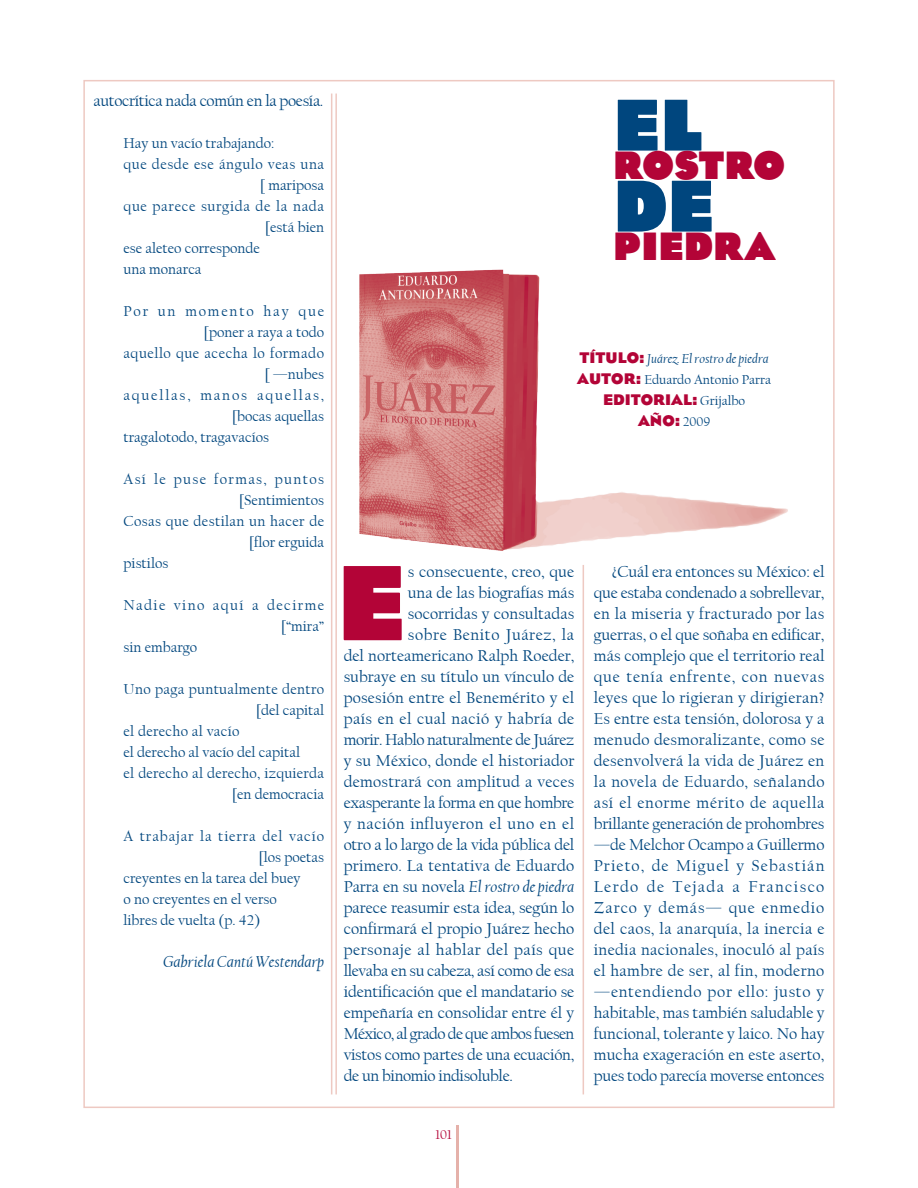
<style>
.page{position:relative;width:918px;height:1188px;background:#fff}
.page>*{position:absolute;margin:0;border:0;box-sizing:border-box;transform-origin:0 0}
.CABALLERIA_CAP{font:900 109.35px "Eagle";color:#b30437}
.t1{font:900 75px "Eagle";color:#00467e}
.t2{font:900 40.5px "Eagle";color:#b30437}
.CABALLERIA_CAP-2{font:16.5px/21px "Californian FB";color:#00467e;text-align:justify}
.CABALLERIA_CAP-3{font:16.5px "Californian FB";letter-spacing:-.02em;color:#00467e}
.CABALLERIA_CAP-4{font:16.5px "Californian FB";letter-spacing:.03em;color:#00467e}
.CABALLERIA_CAP-5{font:16.5px "Californian FB";letter-spacing:-.025em;color:#00467e}
.CABALLERIA_CAP-6{font:italic 16.5px "Californian FB";letter-spacing:-.005em;color:#00467e}
.CABALLERIA_CAP-7{font:16.5px "Californian FB";letter-spacing:-.035em;color:#00467e}
.CABALLERIA_CAP-8{font:16.5px "Californian FB";letter-spacing:.025em;color:#00467e}
.AUT_CAB{font:italic 16.5px "Californian FB";color:#00467e}
.CABALLERIA_CAP-9{font:16.5px "Californian FB";letter-spacing:.035em;color:#00467e}
.t3{font:700 15.75px "Eagle";color:#b30437}
.CABALLERIA_CITAS{font:15px "Californian FB";color:#00467e}
.CABALLERIA_CITAS-2{font:15px "Californian FB";letter-spacing:.035em;color:#00467e}
.CABALLERIA_CITAS-3{font:15px "Californian FB";letter-spacing:.12em;color:#00467e}
.CABALLERIA_CITAS-4{font:15px "Californian FB";letter-spacing:.02em;color:#00467e}
.CABALLERIA_CITAS-5{font:15px "Californian FB";letter-spacing:.025em;color:#00467e}
.CABALLERIA_CITAS-6{font:15px "Californian FB";letter-spacing:.06em;color:#00467e}
.CABALLERIA_CITAS-7{font:15px "Californian FB";letter-spacing:.045em;color:#00467e}
.CABALLERIA_CITAS-8{font:15px "Californian FB";letter-spacing:.09em;color:#00467e}
.CABALLERIA_CITAS-9{font:15px "Californian FB";letter-spacing:.095em;color:#00467e}
.t4{font:italic 13.5px "Californian FB";color:#00467e}
.t5{font:13.5px "Californian FB";color:#00467e}
.t6{font:13.5px "Californian FB";color:#b30437}
.s1{font-family:"Eagle";font-weight:700;font-style:normal;font-size:15.75px;color:#b30437}
.s2{font-family:"Eagle";font-weight:700;font-size:15.75px;color:#b30437}
.s3{font-family:"Californian FB";font-weight:400;font-size:13.5px;color:#00467e}
.s4{font-style:normal}
</style>
<div class="page">
<hr style="left:456px;top:1125px;width:3px;height:63px;background:#e5b1aa">
<hr style="left:335px;top:94px;width:2px;height:1000px;background:#eec9c2">
<hr style="left:331px;top:94px;width:1px;height:1000px;background:#eec9c2">
<hr style="left:583px;top:565px;width:1px;height:529px;background:#eec9c2">
<img style="left:359px;top:269px;width:429px;height:282px">
<p class="CABALLERIA_CAP-3" style="left:94px;top:91px;width:231px">autocrítica nada común en la poesía.</p>
<p class="CABALLERIA_CITAS" style="left:124px;top:135px;width:152px">Hay un vacío trabajando:</p>
<p class="CABALLERIA_CITAS-2" style="left:124px;top:156px;width:202px">que desde ese ángulo veas una</p>
<p class="CABALLERIA_CITAS" style="left:260px;top:177px;width:66px">[ mariposa</p>
<p class="CABALLERIA_CITAS-7" style="left:124px;top:198px;width:202px">que parece surgida de la nada</p>
<p class="CABALLERIA_CITAS" style="left:265px;top:219px;width:61px">[está bien</p>
<p class="CABALLERIA_CITAS" style="left:124px;top:240px;width:138px">ese aleteo corresponde</p>
<p class="CABALLERIA_CITAS" style="left:124px;top:261px;width:80px">una monarca</p>
<p class="CABALLERIA_CITAS-3" style="left:124px;top:303px;width:202px">Por un momento hay que</p>
<p class="CABALLERIA_CITAS" style="left:204px;top:324px;width:122px">[poner a raya a todo</p>
<p class="CABALLERIA_CITAS-2" style="left:124px;top:345px;width:202px">aquello que acecha lo formado</p>
<p class="CABALLERIA_CITAS" style="left:264px;top:366px;width:61px">[ —nubes</p>
<p class="CABALLERIA_CITAS-3" style="left:124px;top:387px;width:202px">aquellas, manos aquellas,</p>
<p class="CABALLERIA_CITAS" style="left:232px;top:408px;width:94px">[bocas aquellas</p>
<p class="CABALLERIA_CITAS" style="left:124px;top:429px;width:147px">tragalotodo, tragavacíos</p>
<p class="CABALLERIA_CITAS-8" style="left:124px;top:471px;width:202px">Así le puse formas, puntos</p>
<p class="CABALLERIA_CITAS" style="left:239px;top:492px;width:87px">[Sentimientos</p>
<p class="CABALLERIA_CITAS-5" style="left:124px;top:513px;width:202px">Cosas que destilan un hacer de</p>
<p class="CABALLERIA_CITAS" style="left:249px;top:534px;width:77px">[flor erguida</p>
<p class="CABALLERIA_CITAS" style="left:124px;top:555px;width:46px">pistilos</p>
<p class="CABALLERIA_CITAS-9" style="left:124px;top:597px;width:202px">Nadie vino aquí a decirme</p>
<p class="CABALLERIA_CITAS" style="left:281px;top:618px;width:45px">[“mira”</p>
<p class="CABALLERIA_CITAS" style="left:124px;top:639px;width:75px">sin embargo</p>
<p class="CABALLERIA_CITAS-4" style="left:124px;top:681px;width:202px">Uno paga puntualmente dentro</p>
<p class="CABALLERIA_CITAS" style="left:256px;top:702px;width:70px">[del capital</p>
<p class="CABALLERIA_CITAS-4" style="left:124px;top:723px;width:117px">el derecho al vacío</p>
<p class="CABALLERIA_CITAS" style="left:124px;top:744px;width:178px">el derecho al vacío del capital</p>
<p class="CABALLERIA_CITAS" style="left:124px;top:765px;width:202px">el derecho al derecho, izquierda</p>
<p class="CABALLERIA_CITAS" style="left:232px;top:786px;width:94px">[en democracia</p>
<p class="CABALLERIA_CITAS-6" style="left:124px;top:828px;width:202px">A trabajar la tierra del vacío</p>
<p class="CABALLERIA_CITAS" style="left:258px;top:849px;width:67px">[los poetas</p>
<p class="CABALLERIA_CITAS" style="left:124px;top:870px;width:178px">creyentes en la tarea del buey</p>
<p class="CABALLERIA_CITAS" style="left:124px;top:891px;width:155px">o no creyentes en el verso</p>
<p class="CABALLERIA_CITAS" style="left:124px;top:912px;width:138px">libres de vuelta (p. 42)</p>
<p class="AUT_CAB" style="left:163px;top:952px;width:163px">Gabriela Cantú Westendarp</p>
<p class="t1" style="left:613px;top:81px;width:90px">EL</p>
<p class="t2" style="left:613px;top:142px;width:174px">ROSTRO</p>
<p class="t1" style="left:613px;top:162px;width:103px">DE</p>
<p class="t2" style="left:613px;top:223px;width:163px">PIEDRA</p>
<p class="t4" style="left:580px;top:351px;width:191px"><span class="s1">TÍTULO:</span> Juárez. El rostro de piedra</p>
<p class="t5" style="left:577px;top:372px;width:195px"><span class="s2">AUTOR:</span> Eduardo Antonio Parra</p>
<p class="t3" style="left:603px;top:391px;width:144px">EDITORIAL: <span class="s3">Grijalbo</span></p>
<p class="t3" style="left:638px;top:412px;width:73px">AÑO: <span class="s3">2009</span></p>
<p class="CABALLERIA_CAP" style="left:337px;top:539px;width:70px">E</p>
<p class="CABALLERIA_CAP-2" style="left:408px;top:562px;width:168px">s consecuente, creo, que</p>
<p class="CABALLERIA_CAP-2" style="left:408px;top:583px;width:168px">una de las biografías más</p>
<p class="CABALLERIA_CAP-2" style="left:408px;top:604px;width:168px">socorridas y consultadas</p>
<p class="CABALLERIA_CAP-9" style="left:408px;top:626px;width:168px">sobre Benito Juárez, la</p>
<p class="CABALLERIA_CAP-2" style="left:344px;top:646px;width:232px">del norteamericano Ralph Roeder,</p>
<p class="CABALLERIA_CAP-2" style="left:344px;top:667px;width:232px">subraye en su título un vínculo de</p>
<p class="CABALLERIA_CAP-2" style="left:344px;top:688px;width:232px">posesión entre el Benemérito y el</p>
<p class="CABALLERIA_CAP-8" style="left:344px;top:710px;width:232px">país en el cual nació y habría de</p>
<p class="CABALLERIA_CAP-5" style="left:344px;top:731px;width:232px">morir. Hablo naturalmente de Juárez</p>
<p class="CABALLERIA_CAP-2" style="left:344px;top:751px;width:232px">y su México, donde el historiador</p>
<p class="CABALLERIA_CAP-2" style="left:344px;top:772px;width:232px">demostrará con amplitud a veces</p>
<p class="CABALLERIA_CAP-3" style="left:344px;top:794px;width:232px">exasperante la forma en que hombre</p>
<p class="CABALLERIA_CAP-4" style="left:344px;top:815px;width:232px">y nación influyeron el uno en el</p>
<p class="CABALLERIA_CAP-2" style="left:344px;top:835px;width:232px">otro a lo largo de la vida pública del</p>
<p class="CABALLERIA_CAP-2" style="left:344px;top:856px;width:232px">primero. La tentativa de Eduardo</p>
<p class="CABALLERIA_CAP-6" style="left:344px;top:878px;width:232px"><span class="s4">Parra en su novela</span> El rostro de piedra</p>
<p class="CABALLERIA_CAP-2" style="left:344px;top:898px;width:232px">parece reasumir esta idea, según lo</p>
<p class="CABALLERIA_CAP-2" style="left:344px;top:919px;width:232px">confirmará el propio Juárez hecho</p>
<p class="CABALLERIA_CAP-4" style="left:344px;top:941px;width:232px">personaje al hablar del país que</p>
<p class="CABALLERIA_CAP-3" style="left:344px;top:962px;width:232px">llevaba en su cabeza, así como de esa</p>
<p class="CABALLERIA_CAP-2" style="left:344px;top:982px;width:232px">identificación que el mandatario se</p>
<p class="CABALLERIA_CAP-2" style="left:344px;top:1003px;width:232px">empeñaría en consolidar entre él y</p>
<p class="CABALLERIA_CAP-7" style="left:344px;top:1025px;width:232px">México, al grado de que ambos fuesen</p>
<p class="CABALLERIA_CAP-2" style="left:344px;top:1045px;width:232px">vistos como partes de una ecuación,</p>
<p class="CABALLERIA_CAP-3" style="left:344px;top:1067px;width:171px">de un binomio indisoluble.</p>
<p class="t6" style="left:436px;top:1127px;width:18px">101</p>
<p class="CABALLERIA_CAP-2" style="left:594px;top:562px;width:232px;text-indent:18px">¿Cuál era entonces su México: el que estaba condenado a sobrellevar, en la miseria y fracturado por las guerras, o el que soñaba en edificar, más complejo que el territorio real que tenía enfrente, con nuevas leyes que lo rigieran y dirigieran?<br>Es entre esta tensión, dolorosa y a menudo desmoralizante, como se desenvolverá la vida de Juárez en la novela de Eduardo, señalando así el enorme mérito de aquella brillante generación de prohombres —de Melchor Ocampo a Guillermo Prieto, de Miguel y Sebastián Lerdo de Tejada a Francisco Zarco y demás— que enmedio del caos, la anarquía, la inercia e inedia nacionales, inoculó al país el hambre de ser, al fin, moderno —entendiendo por ello: justo y habitable, mas también saludable y funcional, tolerante y laico. No hay mucha exageración en este aserto, pues todo parecía moverse entonces</p>
</div>
